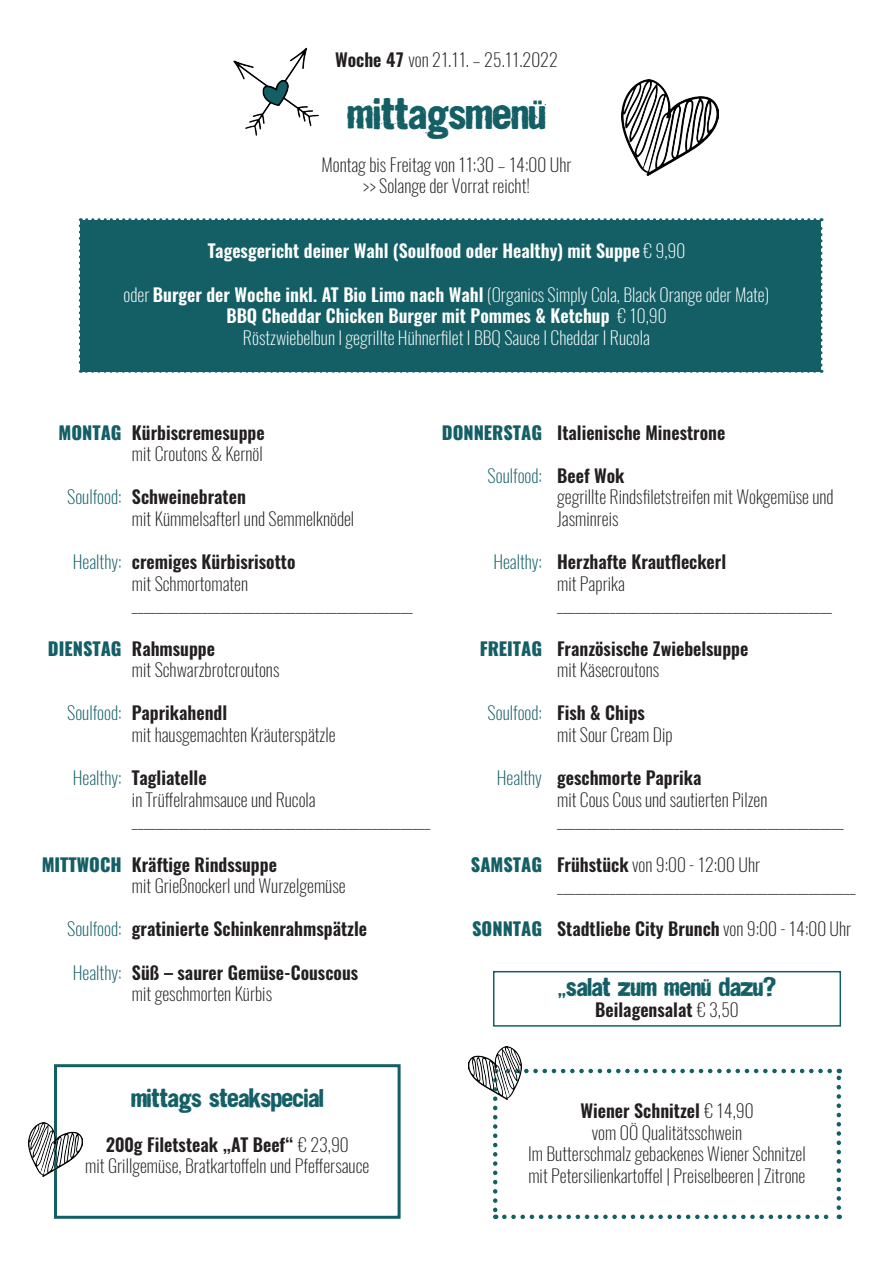
<style>
.page{position:relative;width:893px;height:1263px;background:#fff}
.page>*{position:absolute;margin:0;border:0;box-sizing:border-box;transform-origin:0 0}
.t1{font:33px "Dirt 2 Stickler";color:#135f65}
.t2{font:19.5px "Dirt 2 Stickler";color:#135f65}
.t3{font:200 18px/21.6px "Oswald";color:#231f20}
.t4{font:600 18px "Oswald";color:#231f20}
.t5{font:200 18px/21.6px "Oswald";color:#fff;text-align:center}
.t6{font:200 18px "Oswald";color:#135f65}
.t7{font:600 18px "Oswald";color:#fff}
.t8{font:800 18px "Oswald";color:#135f65}
.s1{font-weight:600}
.s2{font-weight:200}
</style>
<div class="page">
<div style="left:79px;top:218px;width:743px;height:155px;background:#135f65"></div>
<img style="left:290px;top:48px;width:16px;height:24px">
<img style="left:621px;top:79px;width:97px;height:97px">
<div style="left:54px;top:1064px;width:347px;height:155px;border:3px solid #135f65"></div>
<svg style="left:493px;top:1099px;width:4px;height:120px"></svg>
<svg style="left:504px;top:1214px;width:336px;height:5px"></svg>
<svg style="left:836px;top:1069px;width:5px;height:139px"></svg>
<svg style="left:524px;top:1069px;width:306px;height:4px"></svg>
<img style="left:468px;top:1046px;width:54px;height:53px">
<img style="left:29px;top:1123px;width:53px;height:53px">
<div style="left:493px;top:971px;width:348px;height:55px;border:2px solid #135f65"></div>
<p class="t3" style="left:335px;top:49px;width:224px"><span class="s1">Woche 47</span> von 21.11. – 25.11.2022</p>
<h1 class="t1" style="left:347px;top:89px;width:200px">MITTAGSMENÜ</h1>
<p class="t3" style="left:321px;top:154px;width:252px;text-align:center">Montag bis Freitag von 11:30 – 14:00 Uhr &gt;&gt; Solange der Vorrat reicht!</p>
<p class="t7" style="left:208px;top:238px;width:479px">Tagesgericht deiner Wahl (Soulfood oder Healthy) mit Suppe <span class="s2">€ 9,90</span></p>
<p class="t5" style="left:124px;top:283px;width:647px">oder <span class="s1">Burger der Woche inkl. AT Bio Limo nach Wahl</span> (Organics Simply Cola, Black Orange oder Mate)<br><span class="s1">BBQ Cheddar Chicken Burger mit Pommes &amp; Ketchup</span> € 10,90<br>Röstzwiebelbun I gegrillte Hühnerfilet I BBQ Sauce I Cheddar I Rucola</p>
<p class="t8" style="left:59px;top:420px;width:65px">MONTAG</p>
<p class="t6" style="left:67px;top:485px;width:56px">Soulfood:</p>
<p class="t6" style="left:73px;top:550px;width:50px">Healthy:</p>
<p class="t8" style="left:48px;top:636px;width:75px">DIENSTAG</p>
<p class="t6" style="left:67px;top:701px;width:56px">Soulfood:</p>
<p class="t6" style="left:73px;top:766px;width:50px">Healthy:</p>
<p class="t8" style="left:42px;top:852px;width:81px">MITTWOCH</p>
<p class="t6" style="left:67px;top:917px;width:56px">Soulfood:</p>
<p class="t6" style="left:73px;top:960px;width:50px">Healthy:</p>
<p class="t4" style="left:132px;top:420px;width:134px">Kürbiscremesuppe</p>
<p class="t3" style="left:132px;top:443px;width:132px">mit Croutons &amp; Kernöl</p>
<p class="t4" style="left:132px;top:484px;width:115px">Schweinebraten</p>
<p class="t3" style="left:132px;top:508px;width:224px">mit Kümmelsafterl und Semmelknödel</p>
<p class="t4" style="left:132px;top:549px;width:165px">cremiges Kürbisrisotto</p>
<p class="t3" style="left:132px;top:573px;width:282px">mit Schmortomaten ________________________________________________</p>
<p class="t4" style="left:132px;top:636px;width:85px">Rahmsuppe</p>
<p class="t3" style="left:132px;top:659px;width:149px">mit Schwarzbrotcroutons</p>
<p class="t4" style="left:132px;top:700px;width:97px">Paprikahendl</p>
<p class="t3" style="left:132px;top:724px;width:205px">mit hausgemachten Kräuterspätzle</p>
<p class="t4" style="left:132px;top:765px;width:76px">Tagliatelle</p>
<p class="t3" style="left:132px;top:789px;width:300px">in Trüffelrahmsauce und Rucola ___________________________________________________</p>
<p class="t4" style="left:132px;top:852px;width:146px">Kräftige Rindssuppe</p>
<p class="t3" style="left:132px;top:875px;width:215px">mit Grießnockerl und Wurzelgemüse</p>
<p class="t4" style="left:132px;top:916px;width:237px">gratinierte Schinkenrahmspätzle</p>
<p class="t4" style="left:132px;top:960px;width:228px">Süß – saurer Gemüse-Couscous</p>
<p class="t3" style="left:132px;top:983px;width:142px">mit geschmorten Kürbis</p>
<p class="t8" style="left:442px;top:419px;width:102px">DONNERSTAG</p>
<p class="t6" style="left:488px;top:463px;width:56px">Soulfood:</p>
<p class="t6" style="left:493px;top:550px;width:50px">Healthy:</p>
<p class="t8" style="left:480px;top:635px;width:64px">FREITAG</p>
<p class="t6" style="left:488px;top:701px;width:56px">Soulfood:</p>
<p class="t6" style="left:497px;top:766px;width:47px">Healthy</p>
<p class="t8" style="left:471px;top:851px;width:73px">SAMSTAG</p>
<p class="t8" style="left:472px;top:916px;width:71px">SONNTAG</p>
<p class="t4" style="left:557px;top:420px;width:170px">Italienische Minestrone</p>
<p class="t4" style="left:557px;top:463px;width:69px">Beef Wok</p>
<p class="t3" style="left:557px;top:486px;width:278px">gegrillte Rindsfiletstreifen mit Wokgemüse und<br>Jasminreis</p>
<p class="t4" style="left:557px;top:549px;width:170px">Herzhafte Krautfleckerl</p>
<p class="t3" style="left:557px;top:573px;width:276px">mit Paprika _______________________________________________</p>
<p class="t4" style="left:557px;top:636px;width:193px">Französische Zwiebelsuppe</p>
<p class="t3" style="left:557px;top:659px;width:104px">mit Käsecroutons</p>
<p class="t4" style="left:557px;top:700px;width:89px">Fish &amp; Chips</p>
<p class="t3" style="left:557px;top:724px;width:117px">mit Sour Cream Dip</p>
<p class="t4" style="left:557px;top:765px;width:146px">geschmorte Paprika</p>
<p class="t3" style="left:557px;top:789px;width:288px">mit Cous Cous und sautierten Pilzen _________________________________________________</p>
<p class="t3" style="left:557px;top:853px;width:300px"><span class="s1">Frühstück</span> von 9:00 - 12:00 Uhr ___________________________________________________</p>
<p class="t4" style="left:557px;top:916px;width:296px">Stadtliebe City Brunch <span class="s2">von 9:00 - 14:00 Uhr</span></p>
<p class="t2" style="left:558px;top:973px;width:220px">„SALAT ZUM MENÜ DAZU?</p>
<p class="t4" style="left:595px;top:997px;width:145px">Beilagensalat <span class="s2">€ 3,50</span></p>
<p class="t2" style="left:131px;top:1083px;width:194px">MITTAGS STEAKSPECIAL</p>
<p class="t3" style="left:85px;top:1133px;width:285px;text-align:center"><span class="s1">200g Filetsteak „AT Beef“</span> € 23,90<br>mit Grillgemüse, Bratkartoffeln und Pfeffersauce</p>
<p class="t3" style="left:528px;top:1100px;width:279px;text-align:center"><span class="s1">Wiener Schnitzel</span> € 14,90<br>vom OÖ Qualitätsschwein<br>Im Butterschmalz gebackenes Wiener Schnitzel mit Petersilienkartoffel | Preiselbeeren | Zitrone</p>
</div>
